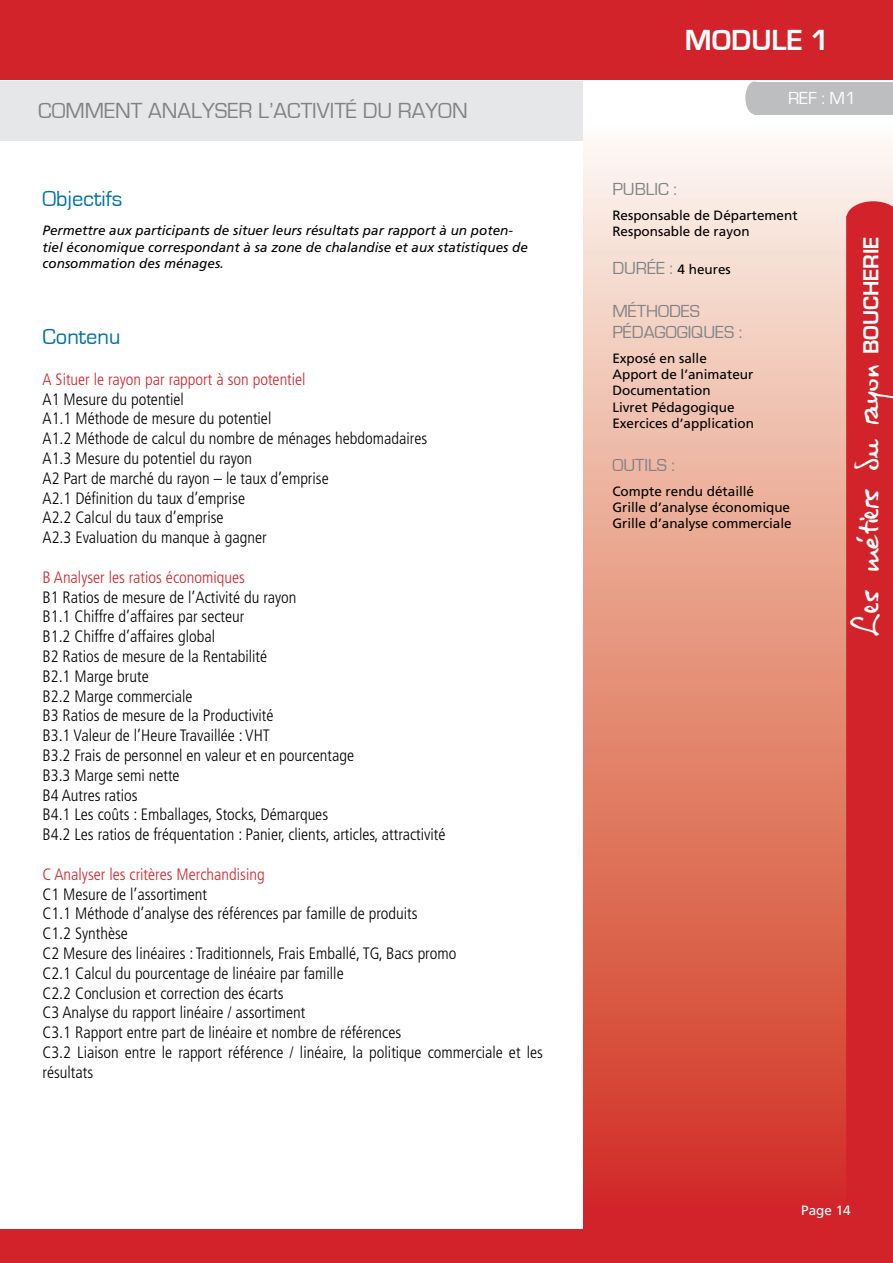
<style>
.page{position:relative;width:893px;height:1263px;background:#fff}
.page>*{position:absolute;margin:0;border:0;box-sizing:border-box;transform-origin:0 0}
.t1{font:30px "Virginie";color:#fff}
.t2{font:700 30px "Eurostile";color:#fff}
.t3{font:22.5px "Eurostile";color:#808285}
.t4{font:22.5px "Eurostile";color:#00749f}
.t5{font:18px/21.6px "Eurostile";color:#808285}
.t6{font:18px "Eurostile";color:#fff}
.t7{font:300 condensed 16.5px/19.8px "Frutiger";color:#000}
.t8{font:300 condensed 16.5px "Frutiger";color:#d2232a}
.t9{font:13.5px/16.2px "Frutiger";color:#000}
.t10{font:italic 13.5px/16.2px "Frutiger";color:#000}
.t11{font:13.5px "Frutiger";color:#fff}
.s1{font-family:"Eurostile";font-size:18px;color:#808285}
.s2{font-family:"Eurostile";font-weight:700;font-size:22.5px}
</style>
<div class="page">
<div style="left:0;top:0;width:893px;height:79px;background:#d2232a"></div>
<svg style="left:584px;top:146px;width:309px;height:1083px;background:#e5907e"></svg>
<div style="left:0;top:1229px;width:893px;height:34px;background:#d2232a"></div>
<div style="left:846px;top:201px;width:47px;height:1028px;background:#d2232a"></div>
<div style="left:745px;top:81px;width:19px;height:33px;background:#bcbec0;border-radius:50%"></div>
<div style="left:0;top:81px;width:583px;height:59px;background:#e6e7e8"></div>
<div style="left:754px;top:82px;width:139px;height:33px;background:#bcbec0"></div>
<h2 class="t3" style="left:38px;top:99px;width:431px">COMMENT ANALYSER L’ACTIVITÉ DU RAYON</h2>
<h2 class="t4" style="left:43px;top:187px;width:81px">Objectifs</h2>
<p class="t10" style="left:43px;top:222px;width:487px">Permettre aux participants de situer leurs résultats par rapport à un poten&shy;tiel économique correspondant à sa zone de chalandise et aux statistiques de consommation des ménages.</p>
<h2 class="t4" style="left:43px;top:324px;width:80px">Contenu</h2>
<p class="t8" style="left:43px;top:370px;width:265px">A Situer le rayon par rapport à son potentiel</p>
<p class="t7" style="left:43px;top:389px;width:386px">A1 Mesure du potentiel<br>A1.1 Méthode de mesure du potentiel<br>A1.2 Méthode de calcul du nombre de ménages hebdomadaires A1.3 Mesure du potentiel du rayon<br>A2 Part de marché du rayon – le taux d’emprise<br>A2.1 Définition du taux d’emprise<br>A2.2 Calcul du taux d’emprise<br>A2.3 Evaluation du manque à gagner</p>
<p class="t8" style="left:43px;top:568px;width:204px">B Analyser les ratios économiques</p>
<p class="t7" style="left:43px;top:587px;width:404px">B1 Ratios de mesure de l’Activité du rayon<br>B1.1 Chiffre d’affaires par secteur<br>B1.2 Chiffre d’affaires global<br>B2 Ratios de mesure de la Rentabilité<br>B2.1 Marge brute<br>B2.2 Marge commerciale<br>B3 Ratios de mesure de la Productivité<br>B3.1 Valeur de l’Heure Travaillée : VHT<br>B3.2 Frais de personnel en valeur et en pourcentage<br>B3.3 Marge semi nette<br>B4 Autres ratios<br>B4.1 Les coûts : Emballages, Stocks, Démarques<br>B4.2 Les ratios de fréquentation : Panier, clients, articles, attractivité</p>
<p class="t8" style="left:43px;top:865px;width:224px">C Analyser les critères Merchandising</p>
<p class="t7" style="left:43px;top:884px;width:502px">C1 Mesure de l’assortiment<br>C1.1 Méthode d’analyse des références par famille de produits<br>C1.2 Synthèse<br>C2 Mesure des linéaires : Traditionnels, Frais Emballé, TG, Bacs promo<br>C2.1 Calcul du pourcentage de linéaire par famille<br>C2.2 Conclusion et correction des écarts<br>C3 Analyse du rapport linéaire / assortiment<br>C3.1 Rapport entre part de linéaire et nombre de références<br>C3.2 Liaison entre le rapport référence / linéaire, la politique commerciale et les résultats</p>
<h1 class="t2" style="left:685px;top:24px;width:146px">MODULE 1</h1>
<p class="t6" style="left:788px;top:89px;width:69px">REF : M1</p>
<p class="t5" style="left:612px;top:178px;width:66px">PUBLIC :</p>
<p class="t9" style="left:612px;top:207px;width:187px">Responsable de Département<br>Responsable de rayon</p>
<p class="t9" style="left:612px;top:261px;width:120px"><span class="s1">DURÉE :</span> 4 heures</p>
<p class="t5" style="left:612px;top:300px;width:131px">MÉTHODES<br>PÉDAGOGIQUES :</p>
<p class="t9" style="left:612px;top:350px;width:143px">Exposé en salle<br>Apport de l’animateur<br>Documentation<br>Livret Pédagogique<br>Exercices d’application</p>
<p class="t5" style="left:612px;top:455px;width:64px">OUTILS :</p>
<p class="t9" style="left:612px;top:483px;width:181px">Compte rendu détaillé<br>Grille d’analyse économique<br>Grille d’analyse commerciale</p>
<h1 class="t1" style="left:851px;top:635px;width:401px;rotate:-90deg">Les métiers du rayon <span class="s2">BOUCHERIE</span></h1>
<p class="t11" style="left:801px;top:1202px;width:51px">Page 14</p>
</div>
